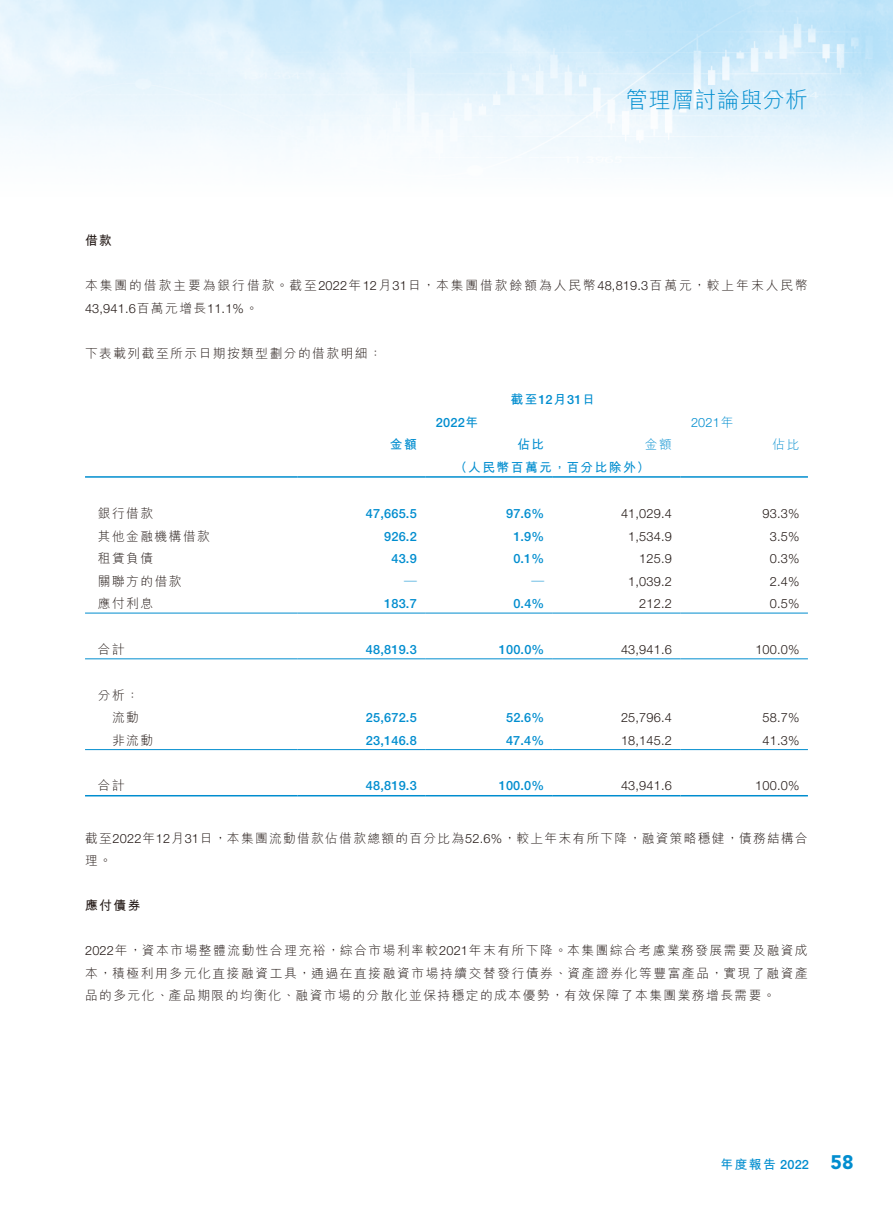
<style>
.page{position:relative;width:893px;height:1212px;background:#fff}
.page>*{position:absolute;margin:0;border:0;box-sizing:border-box;transform-origin:0 0}
.t1{font:300 22.5px "M Hei HK";letter-spacing:.015em;color:#008dcf}
.t2{font:900 19.5px "Avenir 95";color:#008dcf}
.t3{font:300 12.75px/22.5px "M Hei HK";letter-spacing:.115em;color:#231916}
.t4{font:300 12.75px "Helvetica Neue 45";letter-spacing:.015em;color:#231916}
.t5{font:500 12.75px "Helvetica Neue 65";letter-spacing:.015em;color:#008dcf}
.t6{font:300 12.75px "M Hei HK";letter-spacing:.155em;color:#231916}
.t7{font:700 12.75px "M Hei HK";letter-spacing:.115em;color:#008dcf}
.t8{font:700 12.75px "M Hei HK";letter-spacing:.115em;color:#231916}
.t9{font:300 12.75px "Helvetica Neue 45";color:#008dcf}
.t10{font:300 12.75px "M Hei HK";color:#008dcf}
.s1{font-family:"Helvetica Neue 45"}
.s2{font-family:"M Hei HK"}
.s3{font-family:"Helvetica Neue 65";font-weight:500}
.s4{font-family:"M Hei HK";font-weight:700}
</style>
<div class="page">
<img style="left:0;top:0;width:893px;height:168px">
<hr style="left:85px;top:476px;width:213px;height:2px;background:#008dcf">
<hr style="left:298px;top:476px;width:127px;height:2px;background:#008dcf">
<hr style="left:425px;top:476px;width:128px;height:2px;background:#008dcf">
<hr style="left:553px;top:476px;width:127px;height:2px;background:#008dcf">
<hr style="left:680px;top:476px;width:128px;height:2px;background:#008dcf">
<hr style="left:85px;top:795px;width:213px;height:1px;background:#008dcf">
<hr style="left:298px;top:795px;width:127px;height:1px;background:#008dcf">
<hr style="left:425px;top:795px;width:128px;height:1px;background:#008dcf">
<hr style="left:553px;top:795px;width:127px;height:1px;background:#008dcf">
<hr style="left:680px;top:795px;width:128px;height:1px;background:#008dcf">
<hr style="left:85px;top:613px;width:213px;height:1px;background:#008dcf">
<hr style="left:298px;top:613px;width:127px;height:1px;background:#008dcf">
<hr style="left:425px;top:613px;width:128px;height:1px;background:#008dcf">
<hr style="left:553px;top:613px;width:127px;height:1px;background:#008dcf">
<hr style="left:680px;top:613px;width:128px;height:1px;background:#008dcf">
<hr style="left:85px;top:658px;width:213px;height:1px;background:#008dcf">
<hr style="left:298px;top:658px;width:127px;height:1px;background:#008dcf">
<hr style="left:425px;top:658px;width:128px;height:1px;background:#008dcf">
<hr style="left:553px;top:658px;width:127px;height:1px;background:#008dcf">
<hr style="left:680px;top:658px;width:128px;height:1px;background:#008dcf">
<hr style="left:85px;top:749px;width:213px;height:1px;background:#008dcf">
<hr style="left:298px;top:749px;width:127px;height:1px;background:#008dcf">
<hr style="left:425px;top:749px;width:128px;height:1px;background:#008dcf">
<hr style="left:553px;top:749px;width:127px;height:1px;background:#008dcf">
<hr style="left:680px;top:749px;width:128px;height:1px;background:#008dcf">
<h1 class="t1" style="left:626px;top:84px;width:184px">管理層討論與分析</h1>
<p class="t8" style="left:85px;top:231px;width:28px">借款</p>
<p class="t6" style="left:85px;top:277px;width:724px">本集團的借款主要為銀行借款。截至<span class="s1">2022</span>年<span class="s1">12</span>月<span class="s1">31</span>日，本集團借款餘額為人民幣<span class="s1">48,819.3</span>百萬元，較上年末人民幣</p>
<p class="t4" style="left:85px;top:300px;width:175px">43,941.6<span class="s2">百萬元增長</span>11.1%<span class="s2">。</span></p>
<p class="t3" style="left:85px;top:341px;width:298px">下表載列截至所示日期按類型劃分的借款明細：</p>
<p class="t7" style="left:511px;top:390px;width:86px">截至<span class="s3">12</span>月<span class="s3">31</span>日</p>
<p class="t9" style="left:691px;top:414px;width:44px">2021<span class="s2">年</span></p>
<p class="t5" style="left:436px;top:414px;width:44px">2022<span class="s4">年</span></p>
<p class="t7" style="left:390px;top:435px;width:28px">金額</p>
<p class="t7" style="left:517px;top:435px;width:28px">佔比</p>
<p class="t10" style="left:645px;top:435px;width:28px">金額</p>
<p class="t10" style="left:772px;top:435px;width:28px">佔比</p>
<p class="t7" style="left:455px;top:458px;width:196px">（人民幣百萬元，百分比除外(</p>
<p class="t3" style="left:98px;top:502px;width:57px">銀行借款</p>
<p class="t5" style="left:366px;top:506px;width:52px">47,665.5</p>
<p class="t5" style="left:506px;top:506px;width:40px">97.6%</p>
<p class="t4" style="left:621px;top:506px;width:52px">41,029.4</p>
<p class="t4" style="left:763px;top:506px;width:38px">93.3%</p>
<p class="t3" style="left:98px;top:524px;width:114px">其他金融機構借款</p>
<p class="t5" style="left:384px;top:528px;width:34px">926.2</p>
<p class="t5" style="left:513px;top:528px;width:33px">1.9%</p>
<p class="t4" style="left:628px;top:528px;width:45px">1,534.9</p>
<p class="t4" style="left:770px;top:528px;width:31px">3.5%</p>
<p class="t3" style="left:98px;top:547px;width:57px">租賃負債</p>
<p class="t5" style="left:391px;top:551px;width:27px">43.9</p>
<p class="t5" style="left:513px;top:551px;width:33px">0.1%</p>
<p class="t4" style="left:639px;top:551px;width:34px">125.9</p>
<p class="t4" style="left:770px;top:551px;width:31px">0.3%</p>
<p class="t3" style="left:98px;top:569px;width:85px">關聯方的借款</p>
<p class="t7" style="left:404px;top:572px;width:14px">—</p>
<p class="t7" style="left:532px;top:572px;width:14px">—</p>
<p class="t4" style="left:628px;top:573px;width:45px">1,039.2</p>
<p class="t4" style="left:770px;top:573px;width:31px">2.4%</p>
<p class="t3" style="left:98px;top:592px;width:57px">應付利息</p>
<p class="t5" style="left:384px;top:596px;width:34px">183.7</p>
<p class="t5" style="left:513px;top:596px;width:33px">0.4%</p>
<p class="t4" style="left:639px;top:596px;width:34px">212.2</p>
<p class="t4" style="left:770px;top:596px;width:31px">0.5%</p>
<p class="t3" style="left:98px;top:637px;width:28px">合計</p>
<p class="t3" style="left:98px;top:683px;width:43px">分析：</p>
<p class="t5" style="left:366px;top:642px;width:52px">48,819.3</p>
<p class="t5" style="left:499px;top:642px;width:47px">100.0%</p>
<p class="t4" style="left:621px;top:641px;width:52px">43,941.6</p>
<p class="t4" style="left:755px;top:641px;width:46px">100.0%</p>
<p class="t3" style="left:98px;top:706px;width:43px">　流動</p>
<p class="t5" style="left:366px;top:710px;width:52px">25,672.5</p>
<p class="t5" style="left:506px;top:710px;width:40px">52.6%</p>
<p class="t4" style="left:621px;top:710px;width:52px">25,796.4</p>
<p class="t4" style="left:763px;top:710px;width:38px">58.7%</p>
<p class="t3" style="left:98px;top:728px;width:57px">　非流動</p>
<p class="t5" style="left:366px;top:732px;width:52px">23,146.8</p>
<p class="t5" style="left:506px;top:732px;width:40px">47.4%</p>
<p class="t4" style="left:621px;top:732px;width:52px">18,145.2</p>
<p class="t4" style="left:763px;top:732px;width:38px">41.3%</p>
<p class="t3" style="left:98px;top:774px;width:28px">合計</p>
<p class="t5" style="left:366px;top:778px;width:52px">48,819.3</p>
<p class="t5" style="left:499px;top:778px;width:47px">100.0%</p>
<p class="t4" style="left:621px;top:778px;width:52px">43,941.6</p>
<p class="t4" style="left:755px;top:778px;width:46px">100.0%</p>
<p class="t3" style="left:85px;top:826px;width:724px">截至<span class="s1">2022</span>年<span class="s1">12</span>月<span class="s1">31</span>日，本集團流動借款佔借款總額的百分比為<span class="s1">52.6%</span>，較上年末有所下降，融資策略穩健，債務結構合理。</p>
<p class="t8" style="left:85px;top:896px;width:57px">應付債券</p>
<p class="t3" style="left:85px;top:938px;width:724px;text-align:justify"><span class="s1">2022</span>年，資本市場整體流動性合理充裕，綜合市場利率較<span class="s1">2021</span>年末有所下降。本集團綜合考慮業務發展需要及融資成本，積極利用多元化直接融資工具，通過在直接融資市場持續交替發行債券、資產證券化等豐富產品，實現了融資產品的多元化、產品期限的均衡化、融資市場的分散化並保持穩定的成本優勢，有效保障了本集團業務增長需要。</p>
<p class="t7" style="left:720px;top:1155px;width:90px">年度報告 <span class="s3">2022</span></p>
<h2 class="t2" style="left:830px;top:1150px;width:25px">58</h2>
</div>
